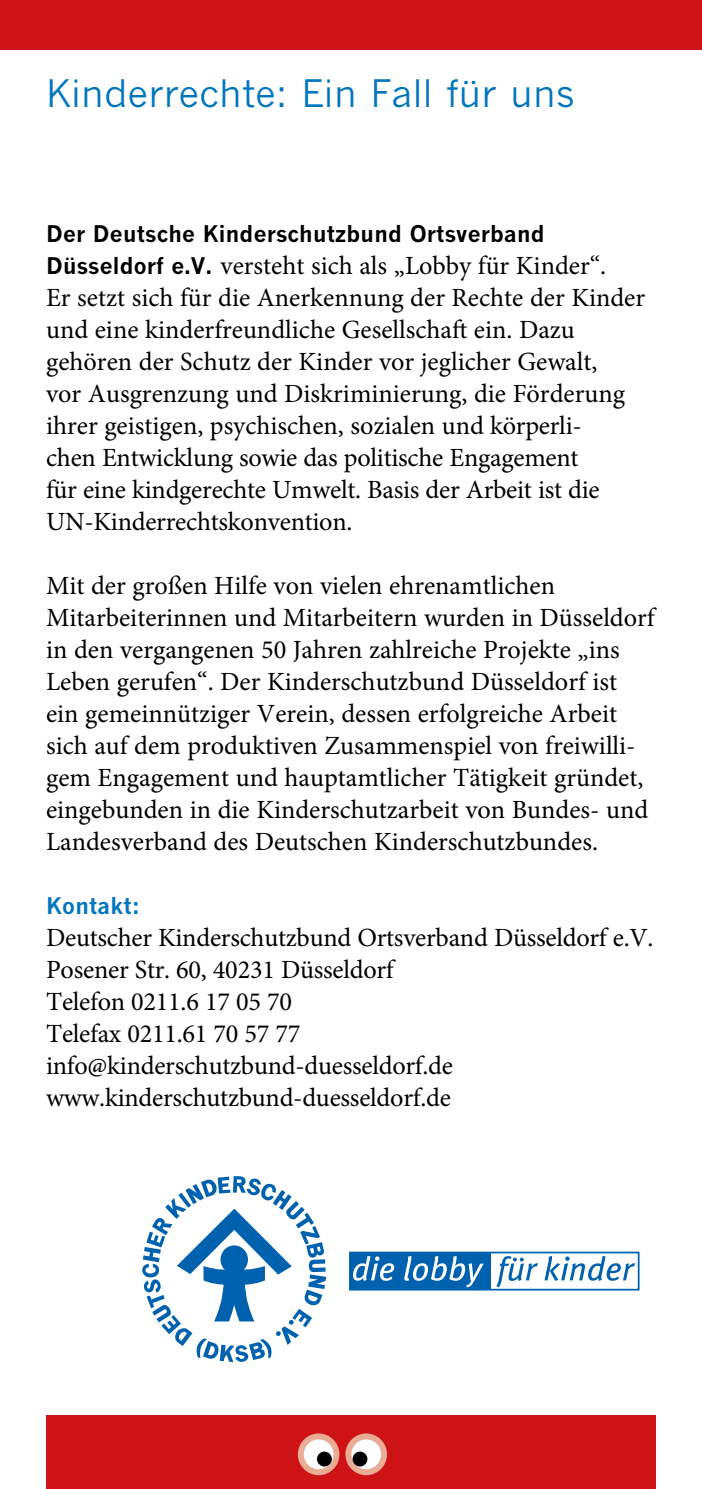
<style>
.page{position:relative;width:702px;height:1489px;background:#fff}
.page>*{position:absolute;margin:0;border:0;box-sizing:border-box;transform-origin:0 0}
.H3_Head{font:37.5px "News Gothic CE";letter-spacing:.01em;color:#0076be}
.H3_Head-2{font:26.25px/32px "Minion Pro";color:#000}
.P_Text{font:26.25px/32px "Minion Pro";letter-spacing:-.01em;color:#000}
.H3_Head-3{font:700 22.5px "News Gothic CE";letter-spacing:.01em;color:#000}
.H4_Head{font:700 22.5px "News Gothic CE";letter-spacing:.01em;color:#0076be}
.s1{font-family:"News Gothic CE";font-weight:700;font-size:22.5px}
</style>
<div class="page">
<div style="left:46px;top:1415px;width:610px;height:73px;background:#cd1316"></div>
<div style="left:0;top:0;width:702px;height:50px;background:#cd1316"></div>
<div style="left:349px;top:1251px;width:290px;height:39px;border:2px solid #0062ae"></div>
<div style="left:350px;top:1252px;width:141px;height:37px;background:#0062ae"></div>
<svg style="left:353px;top:1255px;width:130px;height:32px"></svg>
<svg style="left:496px;top:1255px;width:139px;height:32px"></svg>
<svg style="left:142px;top:1176px;width:184px;height:186px"></svg>
<div style="left:298px;top:1433px;width:41px;height:41px;background:#ebac94;border-radius:50%"></div>
<div style="left:345px;top:1433px;width:42px;height:41px;background:#ebac94;border-radius:50%"></div>
<div style="left:304px;top:1439px;width:29px;height:29px;background:#fff;border-radius:50%"></div>
<div style="left:351px;top:1439px;width:30px;height:29px;background:#fff;border-radius:50%"></div>
<div style="left:317px;top:1451px;width:15px;height:15px;background:#000;border-radius:50%"></div>
<div style="left:352px;top:1451px;width:15px;height:15px;background:#000;border-radius:50%"></div>
<h4 class="H3_Head" style="left:46px;top:71px;width:530px">Kinderrechte: Ein Fall für uns</h4>
<h4 class="H3_Head-3" style="left:46px;top:218px;width:500px">Der Deutsche Kinderschutzbund Ortsverband</h4>
<h4 class="H3_Head-2" style="left:46px;top:249px;width:600px"><span class="s1">Düsseldorf e.V.</span> versteht sich als „Lobby für Kinder“.<br>Er setzt sich für die Anerkennung der Rechte der Kinder und eine kinderfreundliche Gesellschaft ein. Dazu gehören der Schutz der Kinder vor jeglicher Gewalt,<br>vor Ausgrenzung und Diskriminierung, die Förderung ihrer geistigen, psychischen, sozialen und körperli-<br>chen Entwicklung sowie das politische Engagement<br>für eine kindgerechte Umwelt. Basis der Arbeit ist die UN-Kinderrechtskonvention.</h4>
<h4 class="H3_Head-2" style="left:46px;top:569px;width:610px">Mit der großen Hilfe von vielen ehrenamtlichen Mitarbeiterinnen und Mitarbeitern wurden in Düsseldorf in den vergangenen 50 Jahren zahlreiche Projekte „ins Leben gerufen“. Der Kinderschutzbund Düsseldorf ist ein gemeinnütziger Verein, dessen erfolgreiche Arbeit sich auf dem produktiven Zusammenspiel von freiwilli&shy;gem Engagement und hauptamtlicher Tätigkeit gründet, eingebunden in die Kinderschutzarbeit von Bundes- und Landesverband des Deutschen Kinderschutzbundes.</h4>
<h3 class="H4_Head" style="left:46px;top:890px;width:95px">Kontakt:</h3>
<p class="P_Text" style="left:46px;top:921px;width:609px">Deutscher Kinderschutzbund Ortsverband Düsseldorf e.V.</p>
<p class="P_Text" style="left:46px;top:953px;width:349px">Posener Str. 60, 40231 Düsseldorf</p>
<p class="P_Text" style="left:46px;top:985px;width:247px">Telefon 0211.6 17 05 70</p>
<p class="P_Text" style="left:46px;top:1017px;width:408px">Telefax 0211.61 70 57 77 info@kinderschutzbund-duesseldorf.de</p>
<p class="P_Text" style="left:46px;top:1081px;width:406px">www.kinderschutzbund-duesseldorf.de</p>
</div>
